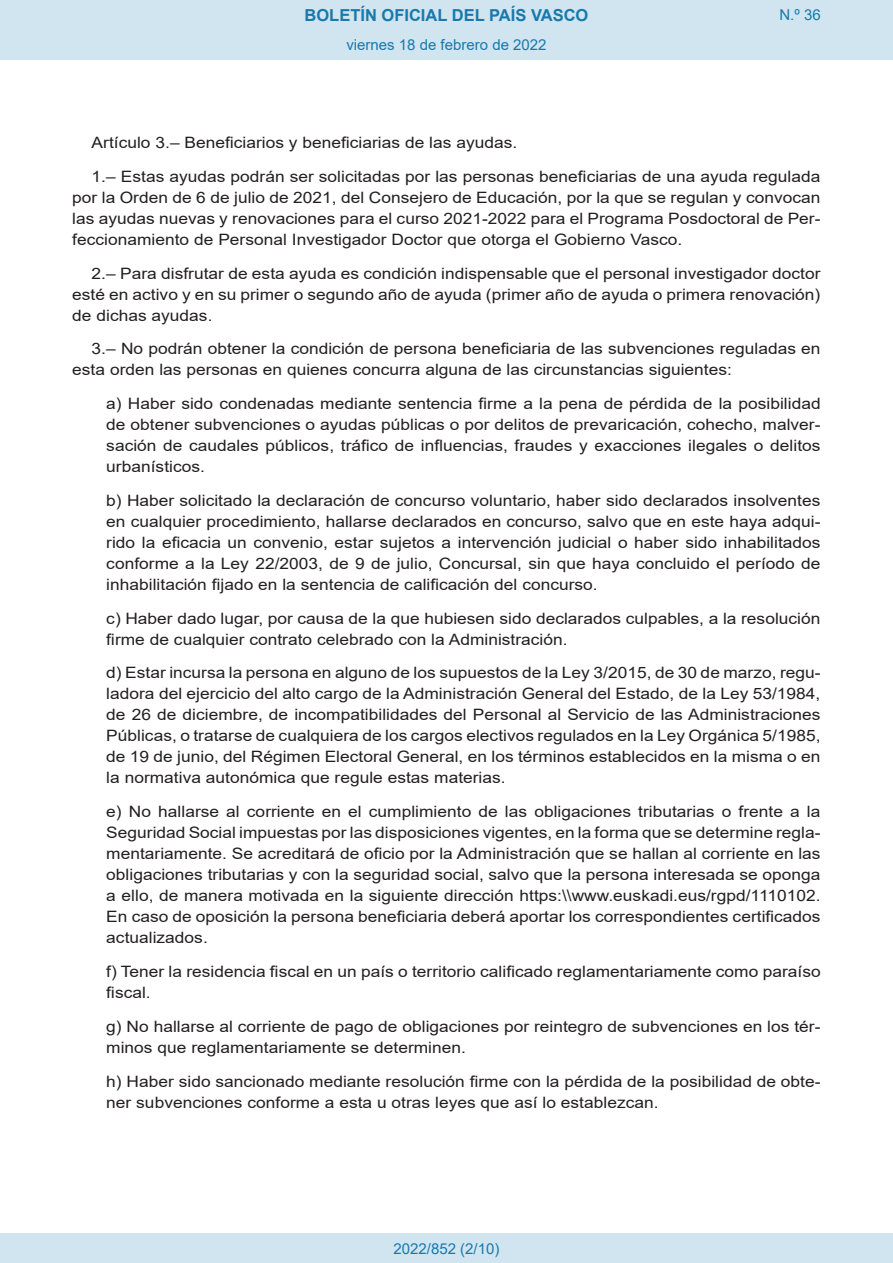
<style>
.page{position:relative;width:893px;height:1263px;background:#fff}
.page>*{position:absolute;margin:0;border:0;box-sizing:border-box;transform-origin:0 0}
.t1{font:700 16.5px "Arial";color:#1879ad}
.BOPVDetalle1{font:15.6px/21px "Arial";color:#231f20;text-align:justify;scale:1.11 1}
.BOPVDetalle{font:15.6px/21px "Arial";color:#231f20;text-align:justify;scale:1.11 1}
.Paginacion_Centro{font:15px "Arial";color:#1879ad}
</style>
<div class="page">
<div style="left:0;top:0;width:893px;height:60px;background:#d0e5f0"></div>
<div style="left:0;top:1233px;width:893px;height:30px;background:#d0e5f0"></div>
<p class="t1" style="left:305px;top:3px;width:285px">BOLETÍN OFICIAL DEL PAÍS VASCO</p>
<p class="Paginacion_Centro" style="left:346px;top:35px;width:202px">viernes 18 de febrero de 2022</p>
<p class="Paginacion_Centro" style="left:779px;top:5px;width:43px">N.º 36</p>
<p class="BOPVDetalle" style="left:92px;top:132px;width:385px">Artículo 3.– Beneficiarios y beneficiarias de las ayudas.</p>
<p class="BOPVDetalle" style="left:72px;top:166px;width:676px;text-indent:19px">1.– Estas ayudas podrán ser solicitadas por las personas beneficiarias de una ayuda regulada por la Orden de 6 de julio de 2021, del Consejero de Educación, por la que se regulan y convocan las ayudas nuevas y renovaciones para el curso 2021-2022 para el Programa Posdoctoral de Per&shy;feccionamiento de Personal Investigador Doctor que otorga el Gobierno Vasco.</p>
<p class="BOPVDetalle" style="left:72px;top:263px;width:676px;text-indent:19px">2.– Para disfrutar de esta ayuda es condición indispensable que el personal investigador doctor esté en activo y en su primer o segundo año de ayuda (primer año de ayuda o primera renovación) de dichas ayudas.</p>
<p class="BOPVDetalle" style="left:72px;top:338px;width:676px;text-indent:19px">3.– No podrán obtener la condición de persona beneficiaria de las subvenciones reguladas en esta orden las personas en quienes concurra alguna de las circunstancias siguientes:</p>
<p class="BOPVDetalle1" style="left:106px;top:393px;width:645px">a) Haber sido condenadas mediante sentencia firme a la pena de pérdida de la posibilidad de obtener subvenciones o ayudas públicas o por delitos de prevaricación, cohecho, malver&shy;sación de caudales públicos, tráfico de influencias, fraudes y exacciones ilegales o delitos urbanísticos.</p>
<p class="BOPVDetalle1" style="left:106px;top:490px;width:645px">b) Haber solicitado la declaración de concurso voluntario, haber sido declarados insolventes en cualquier procedimiento, hallarse declarados en concurso, salvo que en este haya adqui&shy;rido la eficacia un convenio, estar sujetos a intervención judicial o haber sido inhabilitados conforme a la Ley 22/2003, de 9 de julio, Concursal, sin que haya concluido el período de inhabilitación fijado en la sentencia de calificación del concurso.</p>
<p class="BOPVDetalle1" style="left:106px;top:608px;width:645px">c) Haber dado lugar, por causa de la que hubiesen sido declarados culpables, a la resolución firme de cualquier contrato celebrado con la Administración.</p>
<p class="BOPVDetalle1" style="left:106px;top:662px;width:645px">d) Estar incursa la persona en alguno de los supuestos de la Ley 3/2015, de 30 de marzo, regu&shy;ladora del ejercicio del alto cargo de la Administración General del Estado, de la Ley 53/1984, de 26 de diciembre, de incompatibilidades del Personal al Servicio de las Administraciones Públicas, o tratarse de cualquiera de los cargos electivos regulados en la Ley Orgánica 5/1985, de 19 de junio, del Régimen Electoral General, en los términos establecidos en la misma o en la normativa autonómica que regule estas materias.</p>
<p class="BOPVDetalle1" style="left:106px;top:801px;width:645px">e) No hallarse al corriente en el cumplimiento de las obligaciones tributarias o frente a la Seguridad Social impuestas por las disposiciones vigentes, en la forma que se determine regla&shy;mentariamente. Se acreditará de oficio por la Administración que se hallan al corriente en las obligaciones tributarias y con la seguridad social, salvo que la persona interesada se oponga a ello, de manera motivada en la siguiente dirección https:\\www.euskadi.eus/rgpd/1110102.<br>En caso de oposición la persona beneficiaria deberá aportar los correspondientes certificados actualizados.</p>
<p class="BOPVDetalle1" style="left:106px;top:961px;width:645px">f) Tener la residencia fiscal en un país o territorio calificado reglamentariamente como paraíso fiscal.</p>
<p class="BOPVDetalle1" style="left:106px;top:1016px;width:645px">g) No hallarse al corriente de pago de obligaciones por reintegro de subvenciones en los tér&shy;minos que reglamentariamente se determinen.</p>
<p class="BOPVDetalle1" style="left:106px;top:1070px;width:645px">h) Haber sido sancionado mediante resolución firme con la pérdida de la posibilidad de obte&shy;ner subvenciones conforme a esta u otras leyes que así lo establezcan.</p>
<p class="Paginacion_Centro" style="left:393px;top:1238px;width:107px">2022/852 (2/10)</p>
</div>
